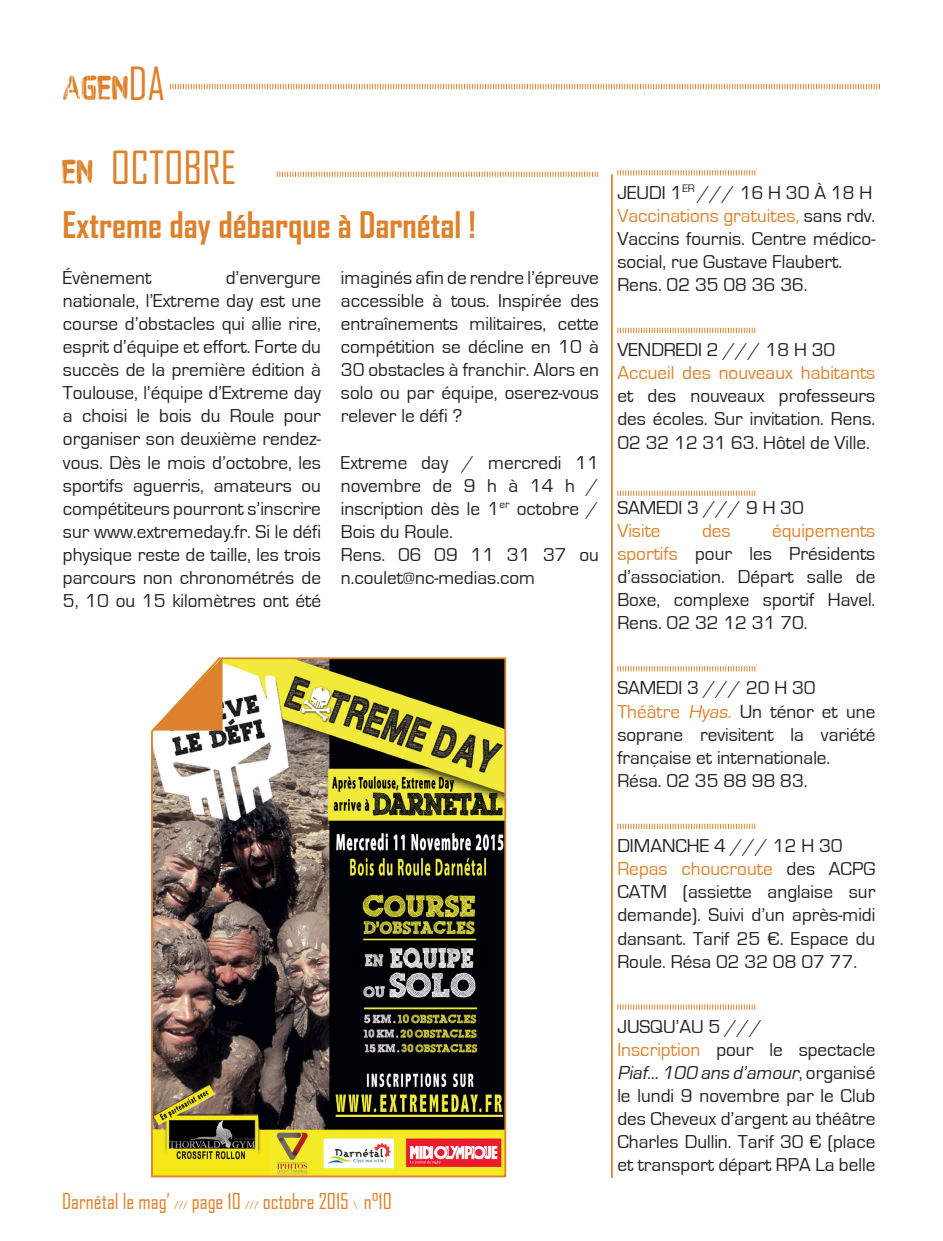
<style>
.page{position:relative;width:943px;height:1241px;background:#fff}
.page>*{position:absolute;margin:0;border:0;box-sizing:border-box;transform-origin:0 0}
.t1{font:43.75px "Agency FB";color:#dd822c}
.t2{font:700 35px "Agency FB";color:#dd822c}
.t3{font:35px "BA Wet Paint";color:#dd822c}
.t4{font:21px "Agency FB";color:#dd822c}
.t5{font:19.25px/23.1px "Eurostile";color:#231f20;text-align:justify}
.t6{font:19.25px "Eurostile";color:#dd822c}
.s1{font-family:"Agency FB";font-size:43.75px}
.s2{font-family:"BA Wet Paint";font-size:35px}
.s3{color:#dd822c}
.s4{font-style:italic;color:#dd822c}
.s5{font-size:10.5px}
.s6{font-style:italic}
</style>
<div class="page">
<svg style="left:169px;top:83px;width:711px;height:7px"></svg>
<svg style="left:277px;top:172px;width:321px;height:5px"></svg>
<hr style="left:611px;top:174px;width:2px;height:1003px;background:#dd822c">
<svg style="left:617px;top:170px;width:138px;height:5px"></svg>
<svg style="left:617px;top:328px;width:138px;height:5px"></svg>
<svg style="left:617px;top:490px;width:138px;height:6px"></svg>
<svg style="left:617px;top:666px;width:138px;height:5px"></svg>
<svg style="left:617px;top:823px;width:138px;height:5px"></svg>
<svg style="left:617px;top:1004px;width:138px;height:5px"></svg>
<img style="left:151px;top:657px;width:356px;height:520px">
<svg style="left:152px;top:657px;width:70px;height:73px"></svg>
<p class="t3" style="left:63px;top:67px;width:104px">AGEN<span class="s1">DA</span></p>
<p class="t1" style="left:62px;top:140px;width:176px"><span class="s2">EN</span> OCTOBRE</p>
<p class="t2" style="left:62px;top:203px;width:415px">Extreme day débarque à Darnétal !</p>
<p class="t5" style="left:63px;top:266px;width:90px">Évènement</p>
<p class="t5" style="left:63px;top:266px;width:259px;text-indent:163px">d’envergure nationale, l’Extreme day est une course d’obstacles qui allie rire, esprit d’équipe et effort. Forte du succès de la première édition à Toulouse, l’équipe d’Extreme day a choisi le bois du Roule pour organiser son deuxième rendez&shy;vous. Dès le mois d’octobre, les sportifs aguerris, amateurs ou compétiteurs pourront s’inscrire sur www.extremeday.fr. Si le défi physique reste de taille, les trois parcours non chronométrés de 5, 10 ou 15 kilomètres ont été</p>
<p class="t5" style="left:341px;top:266px;width:259px">imaginés afin de rendre l’épreuve accessible à tous. Inspirée des entraînements militaires, cette compétition se décline en 10 à 30 obstacles à franchir. Alors en solo ou par équipe, oserez-vous relever le défi ?</p>
<p class="t5" style="left:341px;top:451px;width:259px">Extreme day / mercredi 11 novembre de 9 h à 14 h / inscription dès le 1<sup>er</sup> octobre / Bois du Roule.</p>
<p class="t5" style="left:341px;top:543px;width:259px">Rens. 06 09 11 31 37 ou n.coulet@nc-medias.com</p>
<p class="t5" style="left:617px;top:181px;width:256px">JEUDI 1<sup>ER</sup> /// 16 H 30 À 18 H</p>
<p class="t5" style="left:617px;top:204px;width:259px"><span class="s3">Vaccinations gratuites,</span> sans rdv.<br>Vaccins fournis. Centre médico&shy;social, rue Gustave Flaubert.</p>
<p class="t5" style="left:617px;top:273px;width:192px">Rens. 02 35 08 36 36.</p>
<p class="t5" style="left:617px;top:338px;width:219px">VENDREDI 2 /// 18 H 30</p>
<p class="t5" style="left:617px;top:362px;width:259px"><span class="s3">Accueil des nouveaux habitants </span>et des nouveaux professeurs des écoles. Sur invitation. Rens.<br>02 32 12 31 63. Hôtel de Ville.</p>
<p class="t5" style="left:617px;top:496px;width:188px">SAMEDI 3 /// 9 H 30</p>
<p class="t6" style="left:617px;top:520px;width:45px">Visite</p>
<p class="t6" style="left:702px;top:520px;width:30px">des</p>
<p class="t5" style="left:617px;top:519px;width:259px;text-indent:155px"><span class="s3">équipements sportifs</span> pour les Présidents d’association. Départ salle de Boxe, complexe sportif Havel.<br>Rens. 02 32 12 31 70.</p>
<p class="t5" style="left:617px;top:677px;width:200px">SAMEDI 3 /// 20 H 30</p>
<p class="t5" style="left:617px;top:700px;width:259px"><span class="s3">Théâtre</span> <span class="s4">Hyas</span><span class="s3">.</span> Un ténor et une soprane revisitent la variété française et internationale.</p>
<p class="t5" style="left:617px;top:769px;width:192px">Résa. 02 35 88 98 83.</p>
<p class="t5" style="left:617px;top:834px;width:227px">DIMANCHE 4 /// 12 H 30</p>
<p class="t5" style="left:617px;top:857px;width:259px"><span class="s3">Repas choucroute</span> des ACPG CATM (assiette anglaise sur demande). Suivi d’un après-midi dansant. Tarif 25 €. Espace du Roule. Résa 02 32 08 07 77.</p>
<p class="t4" style="left:62px;top:1187px;width:331px">Darnétal le mag’ <span class="s5">///</span> page 10 <span class="s5">///</span> octobre 2015 <span class="s5">\</span> n°10</p>
<p class="t5" style="left:617px;top:1015px;width:147px">JUSQU’AU 5 ///</p>
<p class="t5" style="left:617px;top:1038px;width:259px"><span class="s3">Inscription</span> pour le spectacle <span class="s6">Piaf...100 ans d’amour</span>, o rg a n i s é le lundi 9 novembre par le Club des Cheveux d’argent au théâtre Charles Dullin. Tarif 30 € (place et transport départ RPA La belle</p>
</div>
